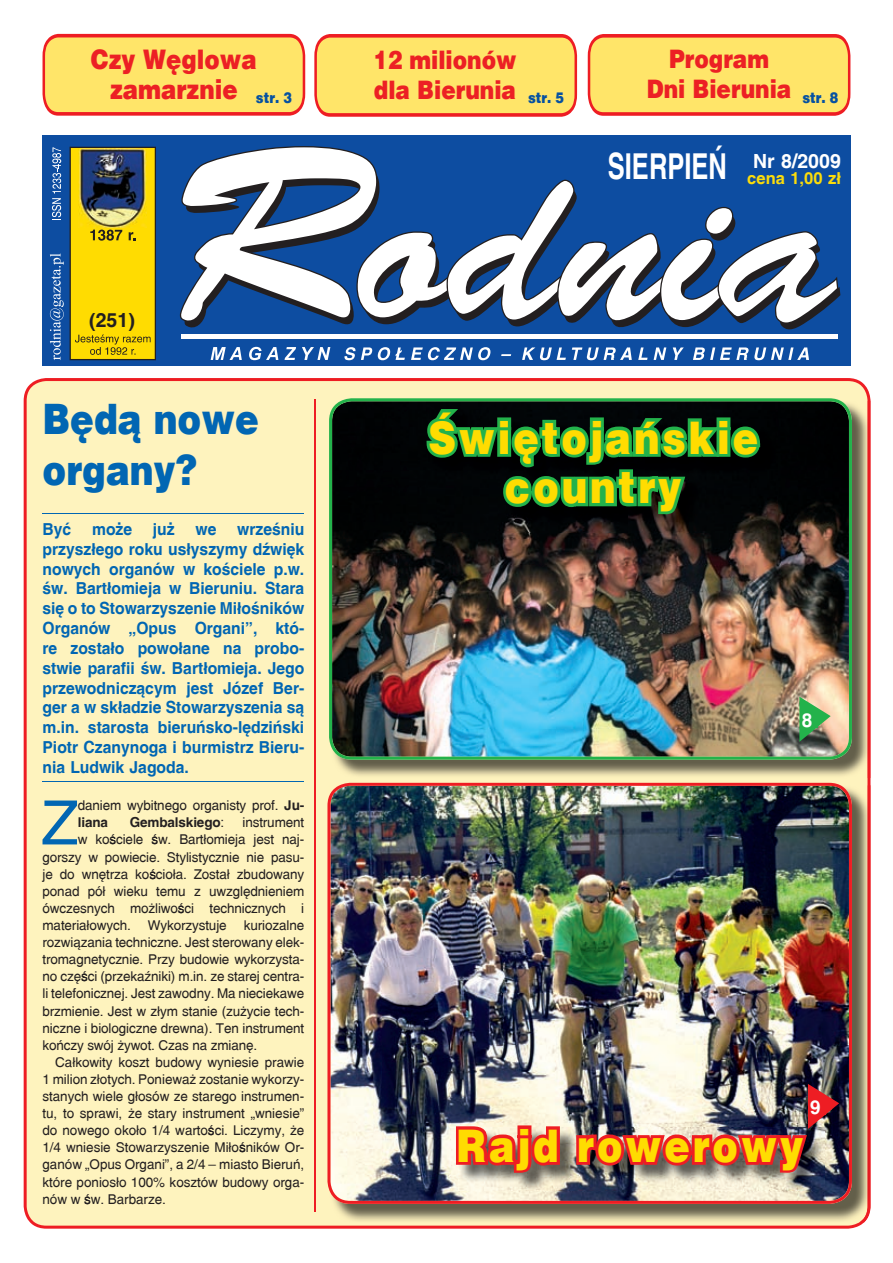
<style>
.page{position:relative;width:893px;height:1263px;background:#fff}
.page>*{position:absolute;margin:0;border:0;box-sizing:border-box;transform-origin:0 0}
.t1{font:61.05px "Switzerland";color:#0166b3}
.t2{font:900 45px/49.5px "Switzerland";letter-spacing:.075em;color:#ffdc01;text-align:center;scale:.85 1}
.t3{font:900 42px/50.4px "Switzerland";color:#0166b3;scale:.85 1}
.t4{font:900 27px/30px "Switzerland";color:#ec2024;scale:.85 1}
.t5{font:900 25.5px/30px "Switzerland";color:#ec2024;text-align:center;scale:.85 1}
.t6{font:19.65px "Swiss 721 AT Bold";color:#fff;scale:.94 1}
.t7{font:700 19.5px "Switzerland";color:#fff}
.t8{font:700 19.5px "Switzerland";color:#231f20}
.t9{font:700 16.5px/19.8px "Switzerland";color:#0166b3;text-align:justify;scale:.95 1}
.t10{font:700 16.5px "Switzerland";color:#fbdc0c}
.t11{font:900 15px "Switzerland";color:#0651a1;scale:.85 1}
.t12{font:13.5px/17.1px "Switzerland";letter-spacing:-.01em;color:#231f20;text-align:justify}
.t13{font:700 13.5px "Switzerland";letter-spacing:-.01em;color:#231f20}
.s1{font-weight:700}
.s2{font-weight:400}
</style>
<div class="page">
<div style="left:24px;top:378px;width:846px;height:851px;background:#fef3be"></div>
<div style="left:43px;top:136px;width:807px;height:230px;background:#0d4da1"></div>
<svg style="left:180px;top:146px;width:660px;height:193px"></svg>
<svg style="left:344px;top:347px;width:11px;height:13px"></svg>
<svg style="left:361px;top:347px;width:11px;height:13px"></svg>
<svg style="left:378px;top:347px;width:27px;height:13px"></svg>
<svg style="left:411px;top:347px;width:79px;height:13px"></svg>
<svg style="left:501px;top:354px;width:10px;height:2px"></svg>
<svg style="left:522px;top:347px;width:44px;height:13px"></svg>
<svg style="left:572px;top:347px;width:60px;height:13px"></svg>
<svg style="left:638px;top:347px;width:10px;height:13px"></svg>
<svg style="left:654px;top:347px;width:12px;height:13px"></svg>
<svg style="left:673px;top:347px;width:11px;height:13px"></svg>
<svg style="left:693px;top:347px;width:116px;height:13px"></svg>
<svg style="left:50px;top:253px;width:14px;height:107px"></svg>
<svg style="left:52px;top:147px;width:9px;height:73px"></svg>
<svg style="left:70px;top:147px;width:86px;height:213px;background:#eecd03"></svg>
<svg style="left:211px;top:347px;width:31px;height:13px"></svg>
<svg style="left:249px;top:347px;width:29px;height:13px"></svg>
<svg style="left:284px;top:347px;width:12px;height:13px"></svg>
<svg style="left:302px;top:347px;width:28px;height:13px"></svg>
<img style="left:79px;top:148px;width:68px;height:79px">
<svg style="left:43px;top:34px;width:262px;height:82px;background:#fdd164"></svg>
<svg style="left:314px;top:34px;width:263px;height:83px;background:#fdd164"></svg>
<svg style="left:588px;top:34px;width:262px;height:82px;background:#fdd164"></svg>
<hr style="left:43px;top:513px;width:261px;height:1px;background:#0166b3">
<hr style="left:43px;top:781px;width:261px;height:1px;background:#0166b3">
<img style="left:331px;top:401px;width:540px;height:377px">
<img style="left:329px;top:398px;width:523px;height:362px">
<img style="left:870px;top:785px;width:1px;height:426px">
<img style="left:330px;top:785px;width:529px;height:437px">
<img style="left:859px;top:785px;width:11px;height:437px">
<img style="left:327px;top:783px;width:525px;height:421px">
<hr style="left:314px;top:400px;width:1px;height:812px;background:#ee1d23">
<img style="left:429px;top:411px;width:349px;height:121px">
<svg style="left:423px;top:406px;width:341px;height:122px;background:#0e3e1c"></svg>
<img style="left:458px;top:1127px;width:367px;height:64px">
<svg style="left:453px;top:1122px;width:110px;height:54px;background:#d3635e"></svg>
<svg style="left:799px;top:697px;width:32px;height:45px"></svg>
<div style="left:802px;top:711px;width:15px;height:16px;background:#23b24b"></div>
<img style="left:573px;top:1084px;width:266px;height:99px">
<div style="left:810px;top:1098px;width:16px;height:16px;background:#ee1d23"></div>
<h3 class="t4" style="left:110px;top:46px;width:216px;text-indent:-19px">Czy Węglowa zamarznie <sub>str.</sub> <sub>3</sub></h3>
<h3 class="t8" style="left:89px;top:309px;width:47px">(251)</h3>
<h3 class="t5" style="left:373px;top:46px;width:226px;text-align:left">12 milionów<br>dla Bierunia <sub>str.</sub> <sub>5</sub></h3>
<h3 class="t5" style="left:647px;top:45px;width:171px">Program<br>Dni Bierunia</h3>
<p class="t11" style="left:802px;top:89px;width:44px">str. 8</p>
<p class="t10" style="left:608px;top:168px;width:235px"><sup>SIERPIEŃ</sup> cena 1,00 zł</p>
<h3 class="t7" style="left:753px;top:149px;width:89px">Nr 8/2009</h3>
<h3 class="t3" style="left:43px;top:396px;width:256px">Bêd¹ nowe organy?</h3>
<h2 class="t2" style="left:428px;top:415px;width:390px">Świętojańskie country</h2>
<p class="t9" style="left:43px;top:519px;width:32px">Byæ</p>
<p class="t9" style="left:92px;top:519px;width:44px">mo¿e</p>
<p class="t9" style="left:153px;top:519px;width:24px">ju¿</p>
<p class="t9" style="left:196px;top:519px;width:24px">we</p>
<p class="t9" style="left:43px;top:519px;width:277px;text-indent:195px">wrzeœniu przysz³ego roku us³yszymy dŸwiêk nowych organów w koœciele p.w. œw. Bart³omieja w Bieruniu. Stara siê o to Stowarzyszenie Mi³oœników Organów „Opus Organi”, któ&shy;re zosta³o powo³ane na probo&shy;stwie parafii œw. Bart³omieja. Jego przewodnicz¹cym jest Józef Ber&shy;ger a w sk³adzie Stowarzyszenia s¹ m.in. starosta bieruñsko-lêdziñski Piotr Czanynoga i burmistrz Bieru&shy;nia Ludwik Jagoda.</p>
<h1 class="t1" style="left:41px;top:787px;width:39px">Z</h1>
<p class="t12" style="left:78px;top:797px;width:228px">daniem wybitnego organisty prof. <span class="s1">Ju&shy;liana</span></p>
<p class="t13" style="left:130px;top:814px;width:96px">Gembalskiego<span class="s2">:</span></p>
<p class="t12" style="left:242px;top:814px;width:63px">instrument</p>
<p class="t12" style="left:78px;top:831px;width:228px">w koœciele œw. Bart³omieja jest naj-</p>
<p class="t12" style="left:43px;top:848px;width:263px">gorszy w powiecie. Stylistycznie nie pasu-</p>
<p class="t12" style="left:43px;top:865px;width:263px">je do wnêtrza koœcio³a. Zosta³ zbudowany</p>
<p class="t12" style="left:43px;top:882px;width:263px">ponad pó³ wieku temu z uwzglêdnieniem</p>
<p class="t12" style="left:43px;top:899px;width:263px">ówczesnych mo¿liwoœci technicznych i</p>
<p class="t12" style="left:43px;top:917px;width:90px">materia³owych.</p>
<p class="t12" style="left:148px;top:917px;width:80px">Wykorzystuje</p>
<p class="t12" style="left:43px;top:917px;width:263px;text-indent:201px">kuriozalne rozwi¹zania techniczne. Jest sterowany elek&shy;tromagnetycznie. Przy budowie wykorzysta&shy;no czêœci (przekaŸniki) m.in. ze starej centra&shy;li telefonicznej. Jest zawodny. Ma nieciekawe brzmienie. Jest w z³ym stanie (zu¿ycie tech&shy;niczne i biologiczne drewna). Ten instrument koñczy swój ¿ywot. Czas na zmianê.</p>
<p class="t12" style="left:43px;top:1053px;width:263px;text-indent:13px">Ca³kowity koszt budowy wyniesie prawie 1 milion z³otych. Poniewa¿ zostanie wykorzy&shy;stanych wiele g³osów ze starego instrumen&shy;tu, to sprawi, ¿e stary instrument „wniesie” do nowego oko³o 1/4 wartoœci. Liczymy, ¿e 1/4 wniesie Stowarzyszenie Mi³oœników Or&shy;ganów „Opus Organi”, a 2/4 – miasto Bieruñ, które ponios³o 100% kosztów budowy orga&shy;nów w œw. Barbarze.</p>
<h3 class="t6" style="left:802px;top:708px;width:13px">8</h3>
<h3 class="t6" style="left:810px;top:1095px;width:13px">9</h3>
<h2 class="t2" style="left:457px;top:1123px;width:409px">Rajd rowerowy</h2>
</div>
